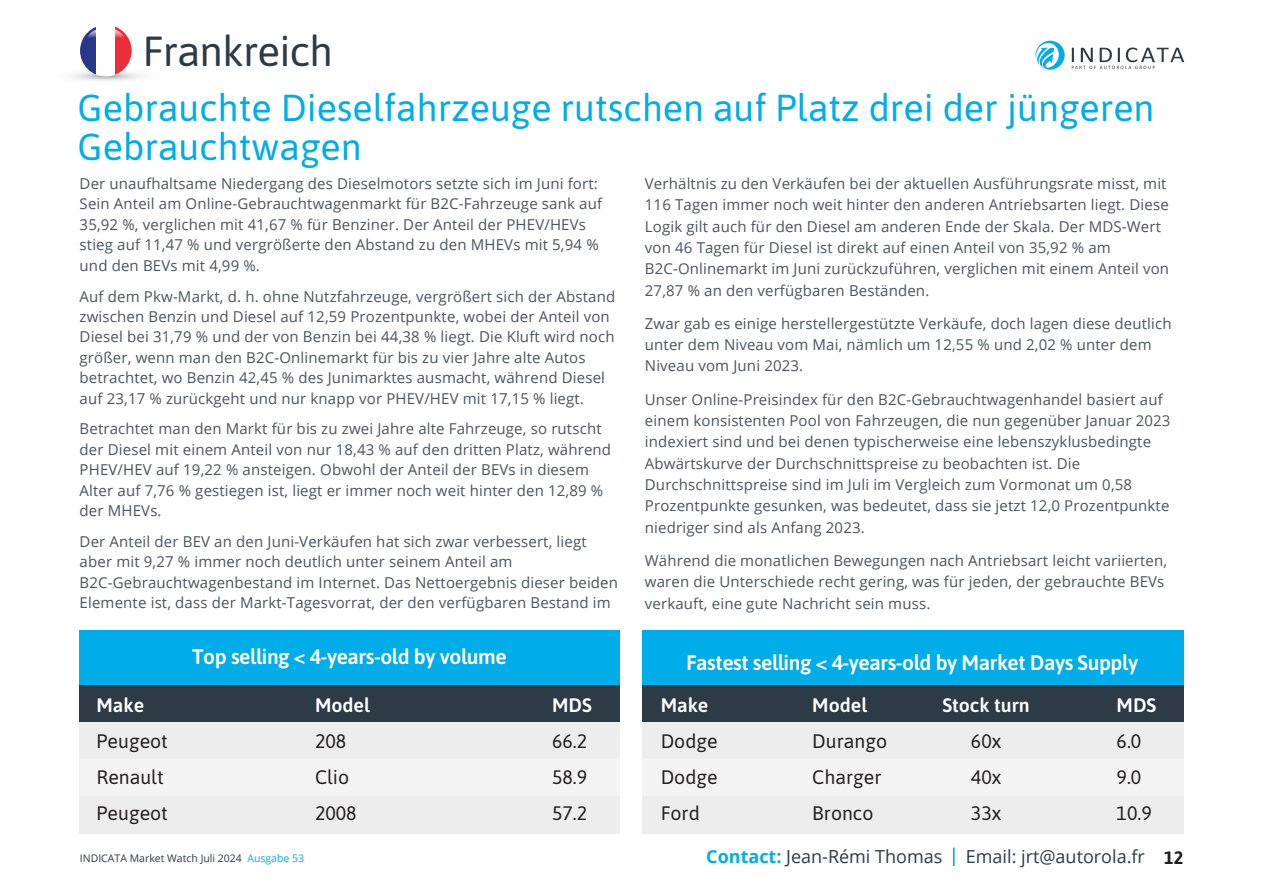
<style>
.page{position:relative;width:1263px;height:893px;background:#fff}
.page>*{position:absolute;margin:0;border:0;box-sizing:border-box;transform-origin:0 0}
.t1{font:42px "Asap";letter-spacing:-.02em;color:#2c3b46}
.t2{font:37.5px/39px "Asap";color:#00ade8}
.t3{font:600 21px "Asap";letter-spacing:-.02em;color:#fff}
.t4{font:19.5px/36px "Asap";color:#231f20}
.t5{font:600 19.5px "Asap";color:#fff}
.t6{font:18px "Open Sans";color:#2c3b46}
.t7{font:15px/20.4px "Open Sans";letter-spacing:.01em;color:#4b545e}
.t8{font:10.5px "Open Sans";color:#2c3b46}
.s1{color:#00ade8}
.s2{font-weight:700;color:#00ade8}
.s3{font-family:"Asap";font-weight:700;color:#231f20}
</style>
<div class="page">
<svg style="left:42px;top:67px;width:128px;height:17px"></svg>
<svg style="left:80px;top:27px;width:16px;height:49px"></svg>
<div style="left:96px;top:25px;width:19px;height:51px;background:#fff"></div>
<svg style="left:115px;top:26px;width:17px;height:50px"></svg>
<svg style="left:86px;top:28px;width:39px;height:16px"></svg>
<svg style="left:1035px;top:41px;width:30px;height:29px"></svg>
<svg style="left:1072px;top:48px;width:112px;height:21px"></svg>
<svg style="left:953px;top:848px;width:1px;height:18px"></svg>
<div style="left:79px;top:630px;width:541px;height:55px;background:#00ade8"></div>
<div style="left:79px;top:685px;width:541px;height:37px;background:#2c3b46"></div>
<div style="left:79px;top:722px;width:541px;height:37px;background:#ededed"></div>
<div style="left:79px;top:759px;width:541px;height:37px;background:#f4f4f4"></div>
<div style="left:79px;top:796px;width:541px;height:37px;background:#ededed"></div>
<div style="left:643px;top:630px;width:541px;height:55px;background:#00ade8"></div>
<div style="left:643px;top:685px;width:541px;height:37px;background:#2c3b46"></div>
<div style="left:643px;top:722px;width:541px;height:37px;background:#ededed"></div>
<div style="left:643px;top:759px;width:541px;height:37px;background:#f4f4f4"></div>
<div style="left:643px;top:796px;width:541px;height:37px;background:#ededed"></div>
<h1 class="t1" style="left:143px;top:22px;width:192px">Frankreich</h1>
<h2 class="t2" style="left:78px;top:86px;width:1078px">Gebrauchte Dieselfahrzeuge rutschen auf Platz drei der jüngeren<br>Gebrauchtwagen</h2>
<p class="t7" style="left:80px;top:173px;width:524px">Der unaufhaltsame Niedergang des Dieselmotors setzte sich im Juni fort:<br>Sein Anteil am Online-Gebrauchtwagenmarkt für B2C-Fahrzeuge sank auf 35,92 %, verglichen mit 41,67 % für Benziner. Der Anteil der PHEV/HEVs stieg auf 11,47 % und vergrößerte den Abstand zu den MHEVs mit 5,94 % und den BEVs mit 4,99 %.</p>
<p class="t7" style="left:80px;top:286px;width:537px">Auf dem Pkw-Markt, d. h. ohne Nutzfahrzeuge, vergrößert sich der Abstand zwischen Benzin und Diesel auf 12,59 Prozentpunkte, wobei der Anteil von Diesel bei 31,79 % und der von Benzin bei 44,38 % liegt. Die Kluft wird noch größer, wenn man den B2C-Onlinemarkt für bis zu vier Jahre alte Autos betrachtet, wo Benzin 42,45 % des Junimarktes ausmacht, während Diesel auf 23,17 % zurückgeht und nur knapp vor PHEV/HEV mit 17,15 % liegt.</p>
<p class="t7" style="left:80px;top:418px;width:533px">Betrachtet man den Markt für bis zu zwei Jahre alte Fahrzeuge, so rutscht der Diesel mit einem Anteil von nur 18,43 % auf den dritten Platz, während PHEV/HEV auf 19,22 % ansteigen. Obwohl der Anteil der BEVs in diesem Alter auf 7,76 % gestiegen ist, liegt er immer noch weit hinter den 12,89 % der MHEVs.</p>
<p class="t7" style="left:80px;top:531px;width:540px">Der Anteil der BEV an den Juni-Verkäufen hat sich zwar verbessert, liegt aber mit 9,27 % immer noch deutlich unter seinem Anteil am B2C-Gebrauchtwagenbestand im Internet. Das Nettoergebnis dieser beiden Elemente ist, dass der Markt-Tagesvorrat, der den verfügbaren Bestand im</p>
<h3 class="t5" style="left:97px;top:692px;width:49px">Make</h3>
<h3 class="t4" style="left:97px;top:722px;width:73px">Peugeot<br>Renault<br>Peugeot</h3>
<h3 class="t3" style="left:192px;top:642px;width:316px">Top selling &lt; 4-years-old by volume</h3>
<h3 class="t5" style="left:315px;top:692px;width:56px">Model</h3>
<h3 class="t4" style="left:315px;top:722px;width:43px">208<br>Clio<br>2008</h3>
<p class="t8" style="left:80px;top:851px;width:226px">INDICATA Market Watch Juli 2024 <span class="s1">Ausgabe 53</span></p>
<h3 class="t5" style="left:552px;top:692px;width:41px">MDS</h3>
<h3 class="t4" style="left:552px;top:722px;width:37px;text-align:justify">66.2<br>58.9<br>57.2</h3>
<p class="t7" style="left:645px;top:173px;width:526px;line-height:21.3px">Verhältnis zu den Verkäufen bei der aktuellen Ausführungsrate misst, mit 116 Tagen immer noch weit hinter den anderen Antriebsarten liegt. Diese Logik gilt auch für den Diesel am anderen Ende der Skala. Der MDS-Wert von 46 Tagen für Diesel ist direkt auf einen Anteil von 35,92 % am B2C-Onlinemarkt im Juni zurückzuführen, verglichen mit einem Anteil von 27,87 % an den verfügbaren Beständen.</p>
<p class="t7" style="left:645px;top:312px;width:528px;line-height:21.3px">Zwar gab es einige herstellergestützte Verkäufe, doch lagen diese deutlich unter dem Niveau vom Mai, nämlich um 12,55 % und 2,02 % unter dem<br>Niveau vom Juni 2023.</p>
<p class="t7" style="left:645px;top:388px;width:527px;line-height:21.3px">Unser Online-Preisindex für den B2C-Gebrauchtwagenhandel basiert auf einem konsistenten Pool von Fahrzeugen, die nun gegenüber Januar 2023 indexiert sind und bei denen typischerweise eine lebenszyklusbedingte Abwärtskurve der Durchschnittspreise zu beobachten ist. Die Durchschnittspreise sind im Juli im Vergleich zum Vormonat um 0,58<br>Prozentpunkte gesunken, was bedeutet, dass sie jetzt 12,0 Prozentpunkte niedriger sind als Anfang 2023.</p>
<p class="t7" style="left:645px;top:549px;width:524px;line-height:21.3px">Während die monatlichen Bewegungen nach Antriebsart leicht variierten, waren die Unterschiede recht gering, was für jeden, der gebrauchte BEVs verkauft, eine gute Nachricht sein muss.</p>
<h3 class="t3" style="left:686px;top:648px;width:453px">Fastest selling &lt; 4-years-old by Market Days Supply</h3>
<h3 class="t5" style="left:661px;top:692px;width:49px">Make</h3>
<h3 class="t4" style="left:661px;top:722px;width:58px;text-align:justify">Dodge Dodge Ford</h3>
<h3 class="t5" style="left:812px;top:692px;width:56px">Model</h3>
<h3 class="t4" style="left:812px;top:722px;width:76px">Durango<br>Charger<br>Bronco</h3>
<h3 class="t5" style="left:942px;top:692px;width:89px">Stock turn</h3>
<h3 class="t4" style="left:971px;top:722px;width:32px;text-align:justify">60x 40x 33x</h3>
<h3 class="t5" style="left:1117px;top:692px;width:41px">MDS</h3>
<h3 class="t4" style="left:1117px;top:722px;width:37px">6.0<br>9.0<br>10.9</h3>
<p class="t6" style="left:706px;top:844px;width:238px"><span class="s2">Contact:</span> Jean-Rémi Thomas</p>
<p class="t6" style="left:966px;top:844px;width:219px">Email: jrt@autorola.fr <span class="s3">12</span></p>
</div>
